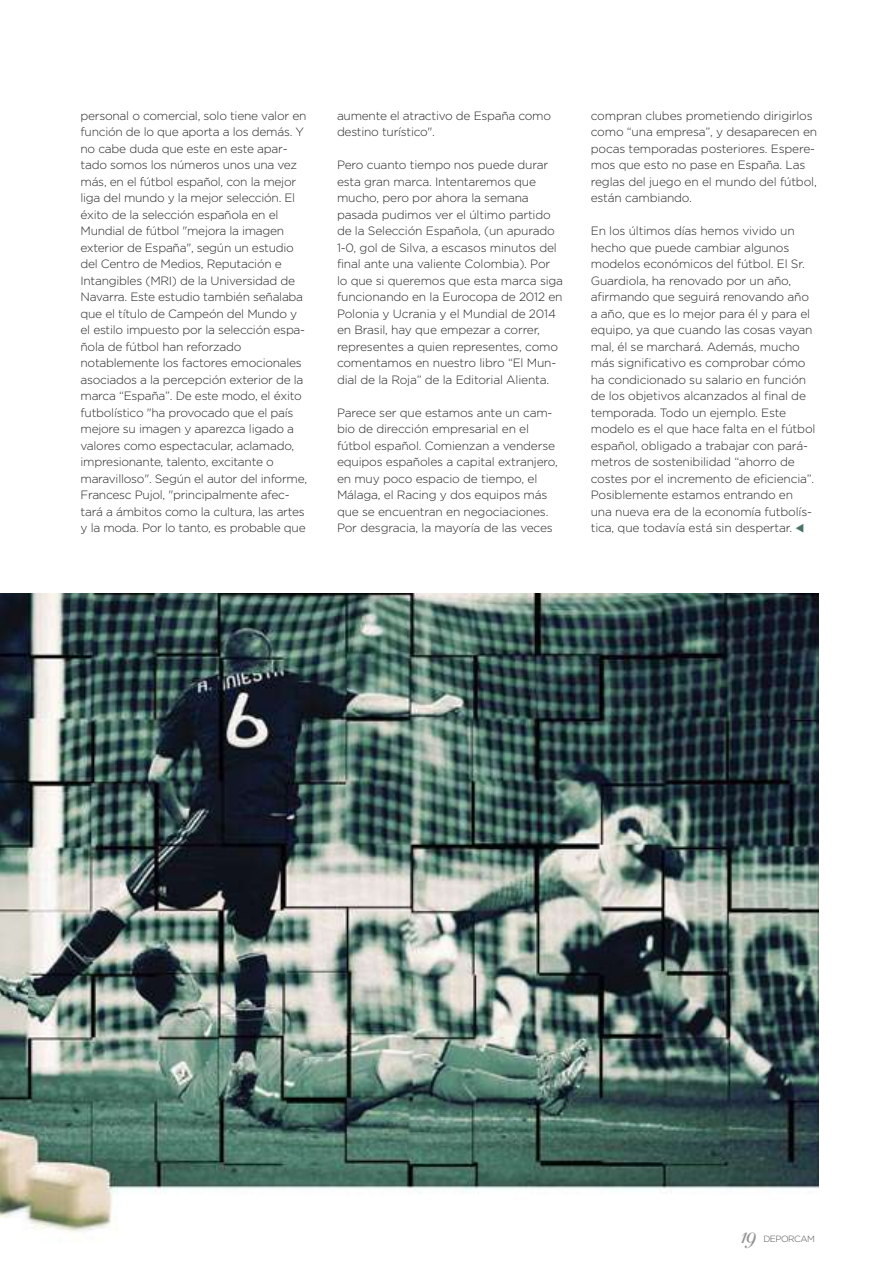
<style>
.page{position:relative;width:893px;height:1263px;background:#fff}
.page>*{position:absolute;margin:0;border:0;box-sizing:border-box;transform-origin:0 0}
.t1{font:24.6px "Bodoni Svty Two OSITCTT Book It";color:#939393}
.t2{font:300 12px/16.5px "Gotham";letter-spacing:-.015em;color:#272627}
.t3{font:300 9px "Gotham";letter-spacing:-.05em;color:#525152}
</style>
<div class="page">
<img style="left:0;top:593px;width:818px;height:639px">
<p class="t2" style="left:81px;top:108px;width:228px">personal o comercial, solo tiene valor en función de lo que aporta a los demás. Y no cabe duda que este en este apar&shy;tado somos los números unos una vez más, en el fútbol español, con la mejor liga del mundo y la mejor selección. El éxito de la selección española en el Mundial de fútbol "mejora la imagen exterior de España", según un estudio del Centro de Medios, Reputación e Intangibles (MRI) de la Universidad de Navarra. Este estudio también señalaba que el título de Campeón del Mundo y el estilo impuesto por la selección espa&shy;ñola de fútbol han reforzado notablemente los factores emocionales asociados a la percepción exterior de la marca “España”. De este modo, el éxito futbolístico "ha provocado que el país mejore su imagen y aparezca ligado a valores como espectacular, aclamado, impresionante, talento, excitante o maravilloso". Según el autor del informe, Francesc Pujol, "principalmente afec&shy;tará a ámbitos como la cultura, las artes y la moda. Por lo tanto, es probable que</p>
<p class="t2" style="left:337px;top:108px;width:216px">aumente el atractivo de España como destino turístico".</p>
<p class="t2" style="left:337px;top:158px;width:228px">Pero cuanto tiempo nos puede durar esta gran marca. Intentaremos que mucho, pero por ahora la semana pasada pudimos ver el último partido de la Selección Española, (un apurado 1-0, gol de Silva, a escasos minutos del final ante una valiente Colombia). Por lo que si queremos que esta marca siga funcionando en la Eurocopa de 2012 en Polonia y Ucrania y el Mundial de 2014 en Brasil, hay que empezar a correr, representes a quien representes, como comentamos en nuestro libro “El Mun&shy;dial de la Roja” de la Editorial Alienta.</p>
<p class="t2" style="left:337px;top:405px;width:222px">Parece ser que estamos ante un cam&shy;bio de dirección empresarial en el fútbol español. Comienzan a venderse equipos españoles a capital extranjero, en muy poco espacio de tiempo, el Málaga, el Racing y dos equipos más que se encuentran en negociaciones.<br>Por desgracia, la mayoría de las veces</p>
<p class="t2" style="left:591px;top:108px;width:228px">compran clubes prometiendo dirigirlos como “una empresa”, y desaparecen en pocas temporadas posteriores. Espere&shy;mos que esto no pase en España. Las reglas del juego en el mundo del fútbol, están cambiando.</p>
<p class="t2" style="left:591px;top:224px;width:226px">En los últimos días hemos vivido un hecho que puede cambiar algunos modelos económicos del fútbol. El Sr.<br>Guardiola, ha renovado por un año, afirmando que seguirá renovando año a año, que es lo mejor para él y para el equipo, ya que cuando las cosas vayan mal, él se marchará. Además, mucho más significativo es comprobar cómo ha condicionado su salario en función de los objetivos alcanzados al final de temporada. Todo un ejemplo. Este modelo es el que hace falta en el fútbol español, obligado a trabajar con pará&shy;metros de sostenibilidad “ahorro de costes por el incremento de eficiencia”.<br>Posiblemente estamos entrando en una nueva era de la economía futbolís&shy;tica, que todavía está sin despertar.</p>
<h1 class="t1" style="left:741px;top:1225px;width:17px">19</h1>
<p class="t3" style="left:763px;top:1235px;width:53px">DEPORCAM</p>
</div>
